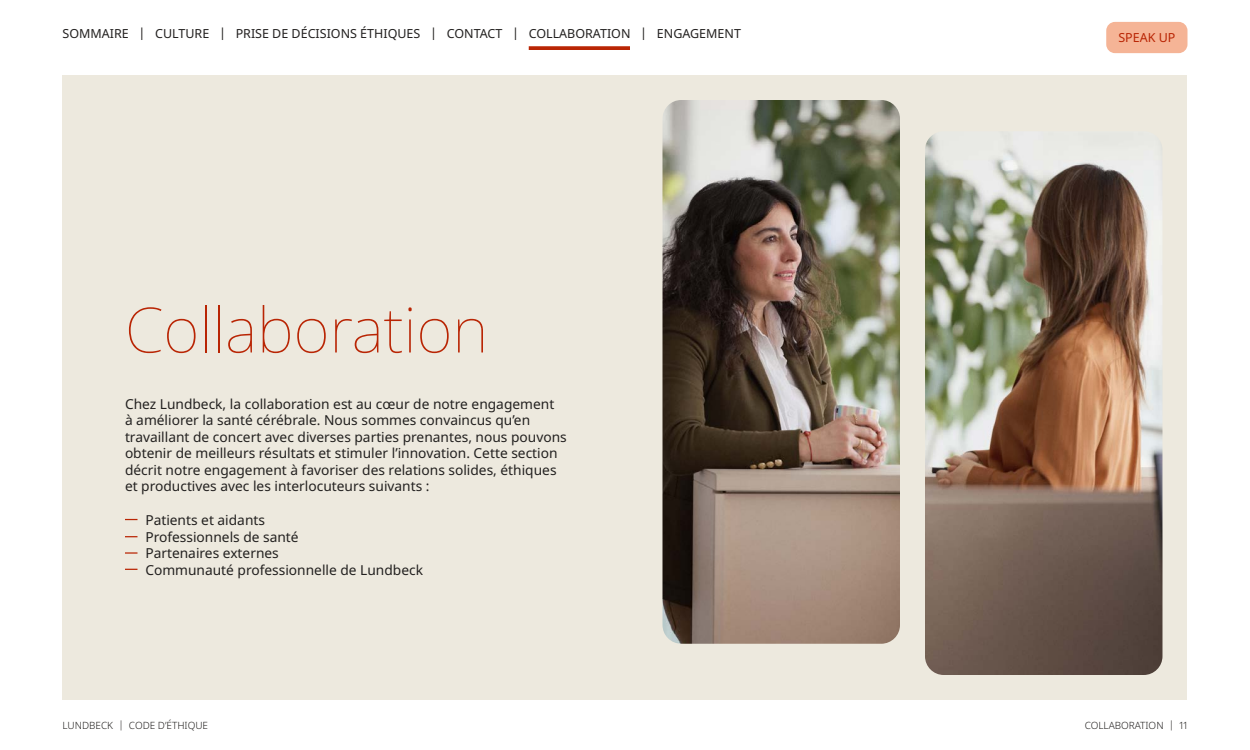
<style>
.page{position:relative;width:1250px;height:750px;background:#fff}
.page>*{position:absolute;margin:0;border:0;box-sizing:border-box;transform-origin:0 0}
.t1{font:100 62.5px "Noto Sans";color:#b92504}
.t2{font:13.75px/16.5px "Noto Sans";color:#22201f}
.t3{font:12.5px "Noto Sans";color:#22201f}
.t4{font:12.5px "Noto Sans";color:#b92504}
.t5{font:300 10px "Noto Sans";color:#22201f}
</style>
<div class="page">
<div style="left:1106px;top:22px;width:82px;height:31px;background:#f5b496;border-radius:9px"></div>
<svg style="left:529px;top:46px;width:101px;height:4px"></svg>
<div style="left:62px;top:75px;width:1126px;height:625px;background:#ede9de"></div>
<svg style="left:125px;top:519px;width:13px;height:1px"></svg>
<svg style="left:125px;top:536px;width:13px;height:1px"></svg>
<svg style="left:125px;top:552px;width:13px;height:2px"></svg>
<svg style="left:125px;top:569px;width:13px;height:1px"></svg>
<img style="left:925px;top:132px;width:237px;height:543px">
<img style="left:662px;top:100px;width:238px;height:544px">
<p class="t3" style="left:139px;top:25px;width:604px">| CULTURE | PRISE DE DÉCISIONS ÉTHIQUES | CONTACT | COLLABORATION | ENGAGEMENT</p>
<p class="t3" style="left:63px;top:25px;width:68px">SOMMAIRE</p>
<p class="t4" style="left:1118px;top:28px;width:59px">SPEAK UP</p>
<h1 class="t1" style="left:125px;top:285px;width:365px">Collaboration</h1>
<p class="t2" style="left:125px;top:396px;width:443px">Chez Lundbeck, la collaboration est au cœur de notre engagement<br>à améliorer la santé cérébrale. Nous sommes convaincus qu’en travaillant de concert avec diverses parties prenantes, nous pouvons obtenir de meilleurs résultats et stimuler l’innovation. Cette section décrit notre engagement à favoriser des relations solides, éthiques et productives avec les interlocuteurs suivants :</p>
<p class="t2" style="left:145px;top:513px;width:279px">Patients et aidants<br>Professionnels de santé<br>Partenaires externes<br>Communauté professionnelle de Lundbeck</p>
<p class="t5" style="left:62px;top:719px;width:147px">LUNDBECK | CODE D’ÉTHIQUE</p>
<p class="t5" style="left:1085px;top:719px;width:104px">COLLABORATION | 11</p>
</div>
